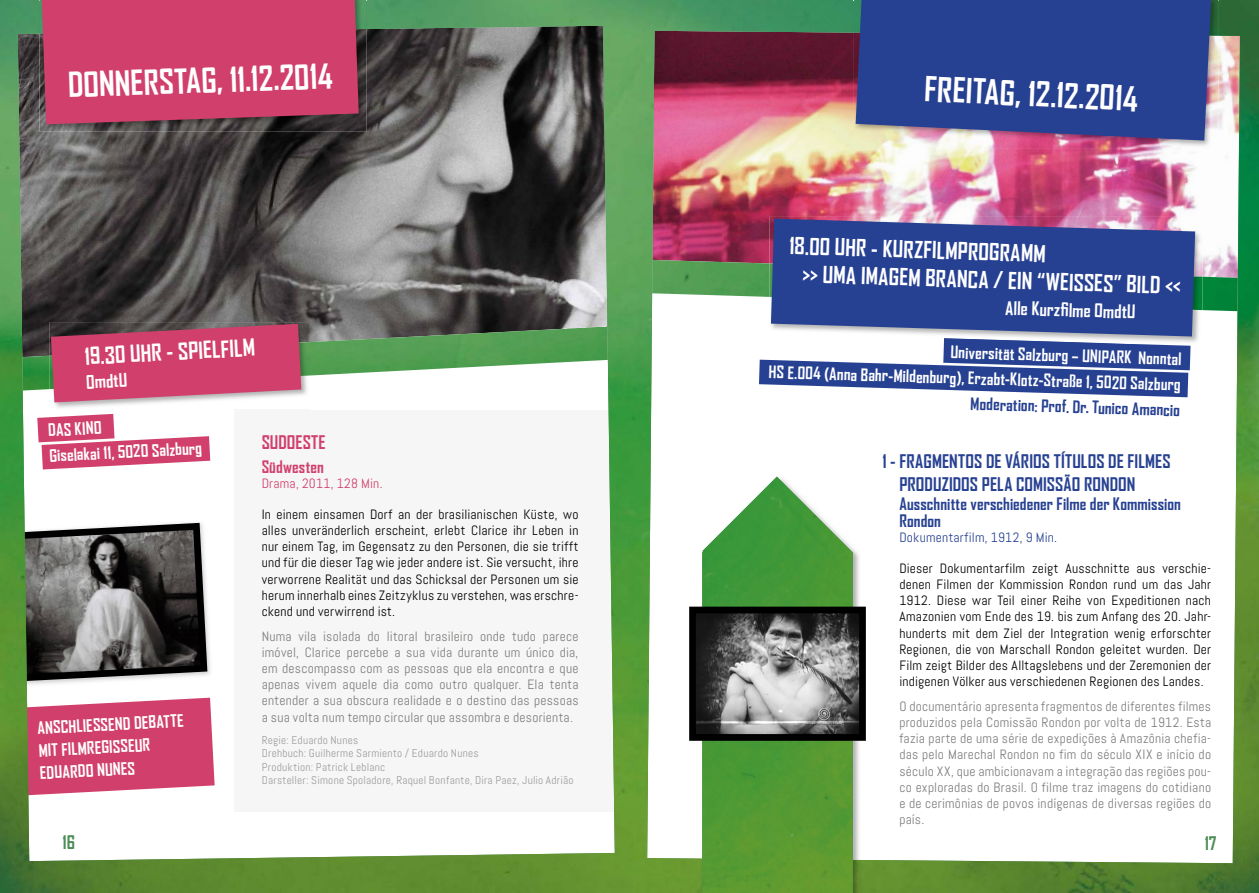
<style>
.page{position:relative;width:1259px;height:893px;background:#fff}
.page>*{position:absolute;margin:0;border:0;box-sizing:border-box;transform-origin:0 0}
.t1{font:700 33px "Agency FB";color:#fff}
.t2{font:700 22.5px/27.6px "Agency FB";color:#fff}
.t3{font:700 18px/22.5px "Agency FB";color:#274192}
.t4{font:700 18px "Agency FB";color:#fff}
.t5{font:700 18px "Agency FB";color:#d1406d}
.t6{font:700 18px "Agency FB";color:#4c8d57}
.t7{font:700 16.5px/22.5px "Agency FB";color:#fff}
.t8{font:700 16.5px/16.5px "Agency FB";letter-spacing:.005em;color:#274192}
.t9{font:700 16.5px "Agency FB";letter-spacing:.01em;color:#d1406d}
.t10{font:13.5px/16.2px "Abel";letter-spacing:.015em;color:#000;text-align:justify}
.t11{font:13.5px/16.2px "Abel";letter-spacing:.015em;color:#7e7e7d;text-align:justify}
.t12{font:13.5px "Abel";letter-spacing:.015em;color:#274192}
.t13{font:13.5px "Abel";letter-spacing:.02em;color:#d1406d}
.t14{font:11.25px/13.5px "Abel";letter-spacing:.025em;color:#9d9d9c}
</style>
<div class="page">
<img style="left:0;top:0;width:1259px;height:893px">
<img style="left:39px;top:34px;width:327px;height:98px">
<img style="left:39px;top:0;width:327px;height:34px">
<div style="left:42px;top:0;width:317px;height:124px;background:#d1406d"></div>
<img style="left:50px;top:389px;width:259px;height:21px">
<img style="left:235px;top:410px;width:74px;height:1px">
<img style="left:50px;top:322px;width:259px;height:20px">
<img style="left:50px;top:342px;width:259px;height:47px">
<svg style="left:51px;top:324px;width:250px;height:78px;background:#c54c71"></svg>
<svg style="left:37px;top:414px;width:173px;height:55px"></svg>
<img style="left:700px;top:476px;width:160px;height:417px">
<img style="left:702px;top:477px;width:151px;height:416px">
<img style="left:854px;top:36px;width:364px;height:112px">
<img style="left:854px;top:0;width:364px;height:36px">
<svg style="left:855px;top:0;width:356px;height:141px;background:#334792"></svg>
<img style="left:697px;top:615px;width:161px;height:118px">
<div style="left:689px;top:607px;width:177px;height:134px;border:7px solid #000"></div>
<svg style="left:759px;top:338px;width:431px;height:59px"></svg>
<img style="left:769px;top:310px;width:433px;height:34px">
<img style="left:769px;top:217px;width:433px;height:46px">
<img style="left:769px;top:263px;width:433px;height:47px">
<img style="left:944px;top:338px;width:183px;height:6px">
<svg style="left:771px;top:219px;width:424px;height:117px;background:#3a4d97"></svg>
<h1 class="t1" style="left:67px;top:65px;width:266px;rotate:-2deg">DONNERSTAG, 11.12.2014</h1>
<h2 class="t2" style="left:84px;top:342px;width:172px;rotate:-3deg">19.30 UHR - SPIELFILM</h2>
<h3 class="t4" style="left:86px;top:371px;width:43px;rotate:-3deg">OmdtU</h3>
<p class="t7" style="left:47px;top:417px;width:154px;line-height:25.5px;rotate:-3deg">DAS KINO<br>Giselakai 11, 5020 Salzburg</p>
<p class="t7" style="left:37px;top:716px;width:148px;rotate:-3deg">ANSCHLIESSEND DEBATTE<br>MIT FILMREGISSEUR<br>EDUARDO NUNES</p>
<h3 class="t5" style="left:262px;top:431px;width:66px">SUDOESTE</h3>
<p class="t9" style="left:262px;top:456px;width:64px">Südwesten</p>
<p class="t13" style="left:262px;top:474px;width:122px">Drama, 2011, 128 Min.</p>
<p class="t10" style="left:262px;top:506px;width:318px">In einem einsamen Dorf an der brasilianischen Küste, wo alles unveränderlich erscheint, erlebt Clarice ihr Leben in nur einem Tag, im Gegensatz zu den Personen, die sie trifft und für die dieser Tag wie jeder andere ist. Sie versucht, ihre verworrene Realität und das Schicksal der Personen um sie herum innerhalb eines Zeitzyklus zu verstehen, was erschre&shy;ckend und verwirrend ist.</p>
<p class="t11" style="left:262px;top:628px;width:318px">Numa vila isolada do litoral brasileiro onde tudo parece imóvel, Clarice percebe a sua vida durante um único dia, em descompasso com as pessoas que ela encontra e que apenas vivem aquele dia como outro qualquer. Ela tenta entender a sua obscura realidade e o destino das pessoas a sua volta num tempo circular que assombra e desorienta.</p>
<p class="t14" style="left:262px;top:733px;width:313px">Regie: Eduardo Nunes<br>Drehbuch: Guilherme Sarmiento / Eduardo Nunes<br>Produktion: Patrick Leblanc<br>Darsteller: Simone Spoladore, Raquel Bonfante, Dira Paez, Julio Adrião</p>
<h1 class="t1" style="left:925px;top:68px;width:215px;rotate:3deg">FREITAG, 12.12.2014</h1>
<h2 class="t2" style="left:804px;top:231px;width:380px;text-indent:-14px;rotate:2deg">18.00 UHR - KURZFILMPROGRAMM<br>&gt;&gt; UMA IMAGEM BRANCA / EIN “WEISSES” BILD &lt;&lt;</h2>
<h3 class="t4" style="left:1006px;top:296px;width:132px;rotate:2deg">Alle Kurzfi lme OmdtU</h3>
<p class="t7" style="left:770px;top:332px;width:414px;line-height:25.8px;text-align:right;rotate:2deg">Universität Salzburg – UNIPARK Nonntal<br>HS E.004 (Anna Bahr-Mildenburg), Erzabt-Klotz-Straße 1, 5020 Salzburg</p>
<p class="t8" style="left:971px;top:394px;width:211px;rotate:2deg">Moderation: Prof. Dr. Tunico Amancio</p>
<h3 class="t3" style="left:899px;top:450px;width:273px;text-indent:-17px">1 - FRAGMENTOS DE VÁRIOS TÍTULOS DE FILMES<br>PRODUZIDOS PELA COMISSÃO RONDON</h3>
<p class="t8" style="left:899px;top:495px;width:283px">Ausschnitte verschiedener Filme der Kommission<br>Rondon</p>
<p class="t12" style="left:899px;top:528px;width:159px">Dokumentarfilm, 1912, 9 Min.</p>
<p class="t10" style="left:899px;top:560px;width:313px">Dieser Dokumentarfilm zeigt Ausschnitte aus verschie&shy;denen Filmen der Kommission Rondon rund um das Jahr 1912. Diese war Teil einer Reihe von Expeditionen nach Amazonien vom Ende des 19. bis zum Anfang des 20. Jahr&shy;hunderts mit dem Ziel der Integration wenig erforschter Regionen, die von Marschall Rondon geleitet wurden. Der Film zeigt Bilder des Alltagslebens und der Zeremonien der indigenen Völker aus verschiedenen Regionen des Landes.</p>
<p class="t11" style="left:899px;top:698px;width:313px">O documentário apresenta fragmentos de diferentes filmes produzidos pela Comissão Rondon por volta de 1912. Esta fazia parte de uma série de expedições à Amazônia chefia&shy;das pelo Marechal Rondon no fim do século XIX e início do século XX, que ambicionavam a integração das regiões pou&shy;co exploradas do Brasil. O filme traz imagens do cotidiano e de cerimônias de povos indígenas de diversas regiões do país.</p>
<h3 class="t6" style="left:62px;top:831px;width:14px">16</h3>
<h3 class="t6" style="left:1204px;top:832px;width:13px">17</h3>
</div>
